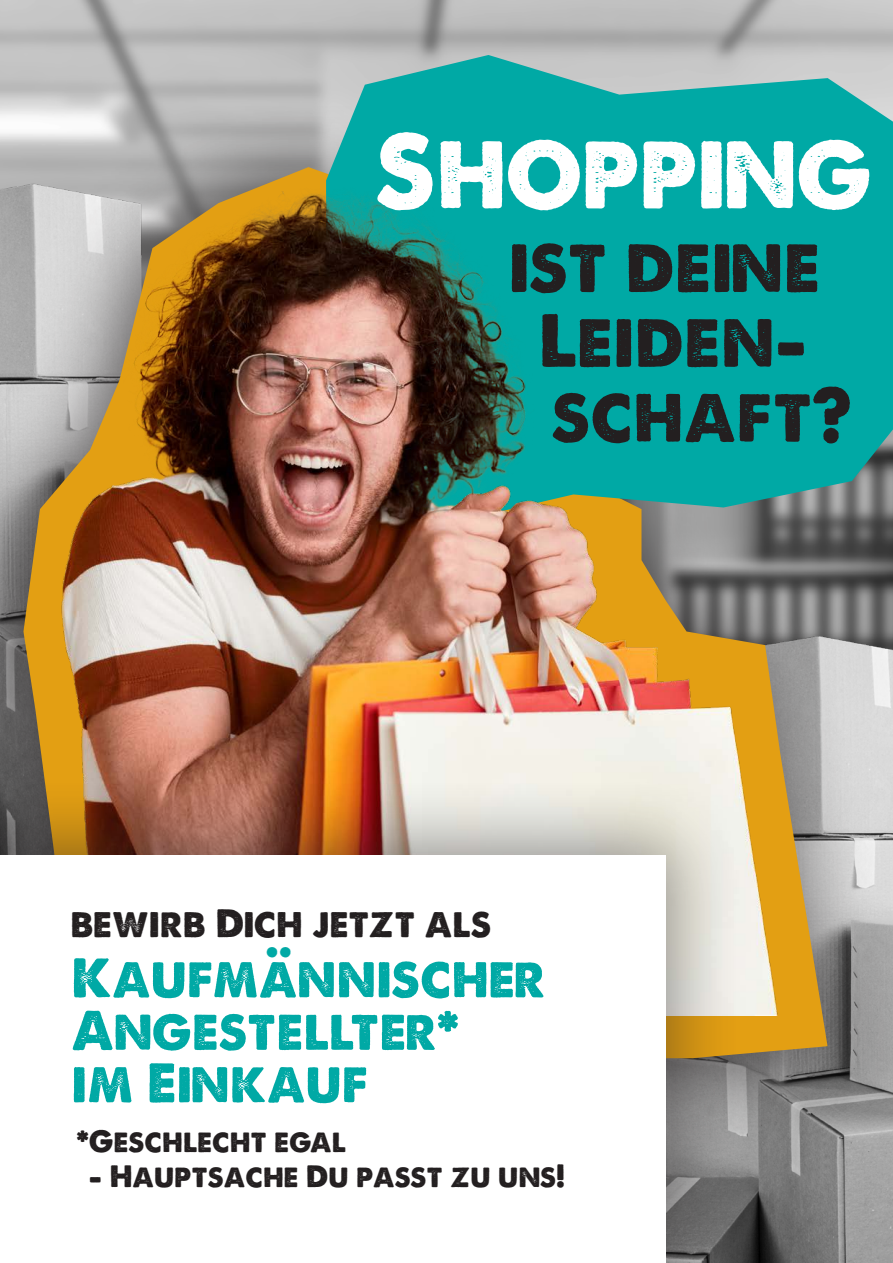
<style>
.page{position:relative;width:893px;height:1263px;background:#fff}
.page>*{position:absolute;margin:0;border:0;box-sizing:border-box;transform-origin:0 0}
.t1{font:100.2px "A Loveof Thunder";color:#fff}
.t2{font:71.25px/74.8px "A Loveof Thunder";color:#231f20;text-align:center}
.t3{font:52.5px/52.5px "A Loveof Thunder";color:#00a9a5}
.t4{font:46.5px "A Loveof Thunder";color:#00a9a5}
.t5{font:37.5px "A Loveof Thunder";color:#231f20}
.t6{font:29.25px "A Loveof Thunder";color:#231f20}
</style>
<div class="page">
<img style="left:743px;top:1151px;width:150px;height:112px">
<div style="left:0;top:99px;width:893px;height:1052px;background:#231f20;opacity:.75"></div>
<svg style="left:326px;top:55px;width:567px;height:95px;background:#3eb3b0"></svg>
<img style="left:0;top:150px;width:893px;height:865px">
<div style="left:0;top:776px;width:743px;height:487px;background:#231f20;opacity:.45"></div>
<div style="left:0;top:855px;width:665px;height:408px;background:#fff"></div>
<p class="t1" style="left:374px;top:109px;width:500px">Shopping</p>
<p class="t2" style="left:509px;top:228px;width:344px">ist deine<br>Leiden&shy;schaft?</p>
<p class="t5" style="left:70px;top:900px;width:422px">bewirb Dich jetzt als</p>
<p class="t4" style="left:266px;top:910px;width:28px">..</p>
<p class="t3" style="left:71px;top:952px;width:475px">Kaufmannischer<br>Angestellter*<br>im Einkauf</p>
<p class="t6" style="left:76px;top:1123px;width:271px">*Geschlecht egal</p>
<p class="t6" style="left:89px;top:1158px;width:478px">- Hauptsache Du passt zu uns!</p>
</div>
